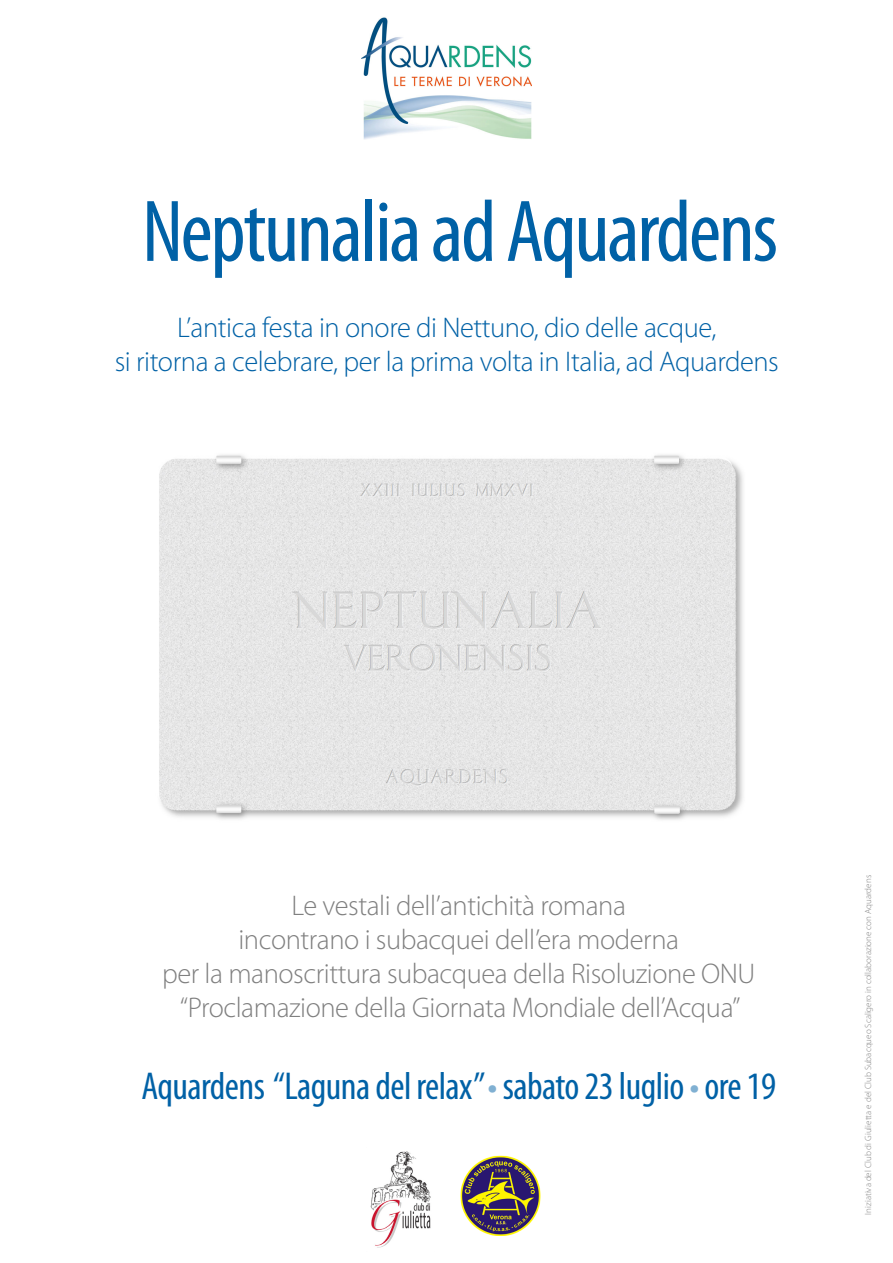
<style>
.page{position:relative;width:893px;height:1263px;background:#fff}
.page>*{position:absolute;margin:0;border:0;box-sizing:border-box;transform-origin:0 0}
.t1{font:condensed 88.5px "Myriad Pro";letter-spacing:-.025em;color:#0061a6}
.t2{font:condensed 39px "Myriad Pro";letter-spacing:-.015em;color:#0061a6}
.t3{font:300 28.5px/34.2px "Myriad Pro";letter-spacing:-.015em;color:#808080;text-align:center}
.t4{font:300 28.5px/34.2px "Myriad Pro";letter-spacing:-.015em;color:#0061a6;text-align:center}
.t5{font:300 9px "Myriad Pro";color:#808080}
.s1{color:rgb(0 97 166/.5)}
</style>
<div class="page">
<img style="left:370px;top:1151px;width:61px;height:97px">
<img style="left:362px;top:17px;width:169px;height:122px">
<img style="left:159px;top:455px;width:584px;height:365px">
<img style="left:461px;top:1155px;width:80px;height:80px">
<h1 class="t1" style="left:142px;top:178px;width:638px">Neptunalia ad Aquardens</h1>
<p class="t4" style="left:115px;top:310px;width:666px">L’antica festa in onore di Nettuno, dio delle acque,<br>si ritorna a celebrare, per la prima volta in Italia, ad Aquardens</p>
<p class="t3" style="left:162px;top:888px;width:595px">Le vestali dell’antichità romana<br>incontrano i subacquei dell’era moderna<br>per la manoscrittura subacquea della Risoluzione ONU “Proclamazione della Giornata Mondiale dell’Acqua”</p>
<h2 class="t2" style="left:142px;top:1062px;width:636px">Aquardens “Laguna del relax” <span class="s1">•</span> sabato 23 luglio <span class="s1">•</span> ore 19</h2>
<p class="t5" style="left:863px;top:1214px;width:341px;rotate:-90deg">Iniziativa del Club di Giulietta e del Club Subacqueo Scaligero in collaborazione con Aquardens</p>
</div>
